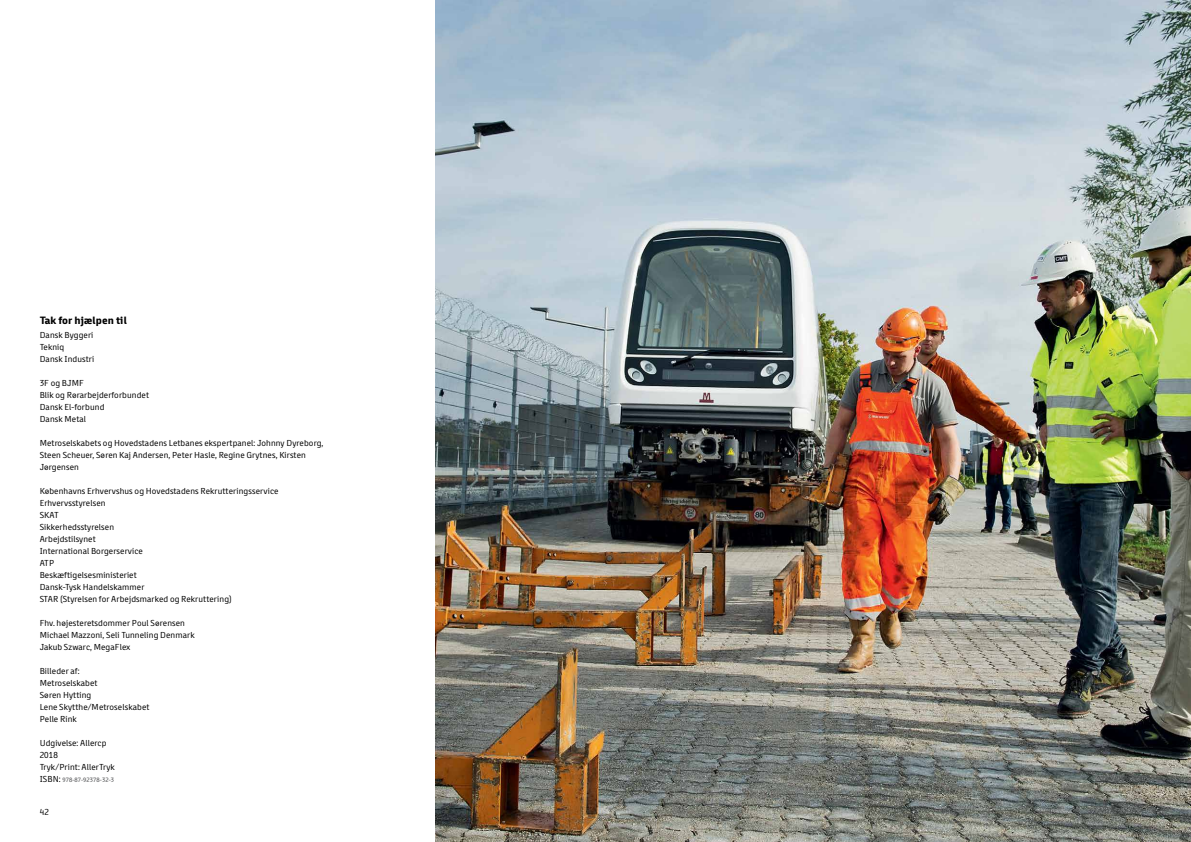
<style>
.page{position:relative;width:1191px;height:842px;background:#fff}
.page>*{position:absolute;margin:0;border:0;box-sizing:border-box;transform-origin:0 0}
.t1{font:700 11px "Metro";letter-spacing:.015em;color:#000}
.t2{font:9px/12px "Metro";letter-spacing:.015em;color:#000}
.t3{font:500 6.5px "Metro";letter-spacing:.01em;color:#58595b}
.s1{font-weight:400;font-size:9px;color:#000}
</style>
<div class="page">
<img style="left:435px;top:0;width:756px;height:842px">
<p class="t1" style="left:40px;top:314px;width:89px">Tak for hjælpen til</p>
<p class="t2" style="left:40px;top:329px;width:56px">Dansk Byggeri<br>Tekniq<br>Dansk Industri</p>
<p class="t2" style="left:40px;top:377px;width:111px">3F og BJMF<br>Blik og Rørarbejderforbundet<br>Dansk El-forbund<br>Dansk Metal</p>
<p class="t2" style="left:40px;top:437px;width:285px">Metroselskabets og Hovedstadens Letbanes ekspertpanel: Johnny Dyreborg,<br>Steen Scheuer, Søren Kaj Andersen, Peter Hasle, Regine Grytnes, Kirsten<br>Jørgensen</p>
<p class="t2" style="left:40px;top:485px;width:240px">Københavns Erhvervshus og Hovedstadens Rekrutteringsservice<br>Erhvervsstyrelsen<br>SKAT<br>Sikkerhedsstyrelsen<br>Arbejdstilsynet<br>International Borgerservice<br>ATP<br>Beskæftigelsesministeriet<br>Dansk-Tysk Handelskammer<br>STAR (Styrelsen for Arbejdsmarked og Rekruttering)</p>
<p class="t2" style="left:40px;top:617px;width:156px">Fhv. højesteretsdommer Poul Sørensen<br>Michael Mazzoni, Seli Tunneling Denmark<br>Jakub Szwarc, MegaFlex</p>
<p class="t2" style="left:40px;top:665px;width:111px">Billeder af:<br>Metroselskabet<br>Søren Hytting<br>Lene Skytthe/Metroselskabet<br>Pelle Rink</p>
<p class="t2" style="left:40px;top:737px;width:77px">Udgivelse: Allercp<br>2018<br>Tryk/Print: AllerTryk</p>
<p class="t3" style="left:40px;top:776px;width:76px"><span class="s1">ISBN:</span> 978-87-92378-32-3</p>
<p class="t2" style="left:40px;top:806px;width:11px">42</p>
</div>
